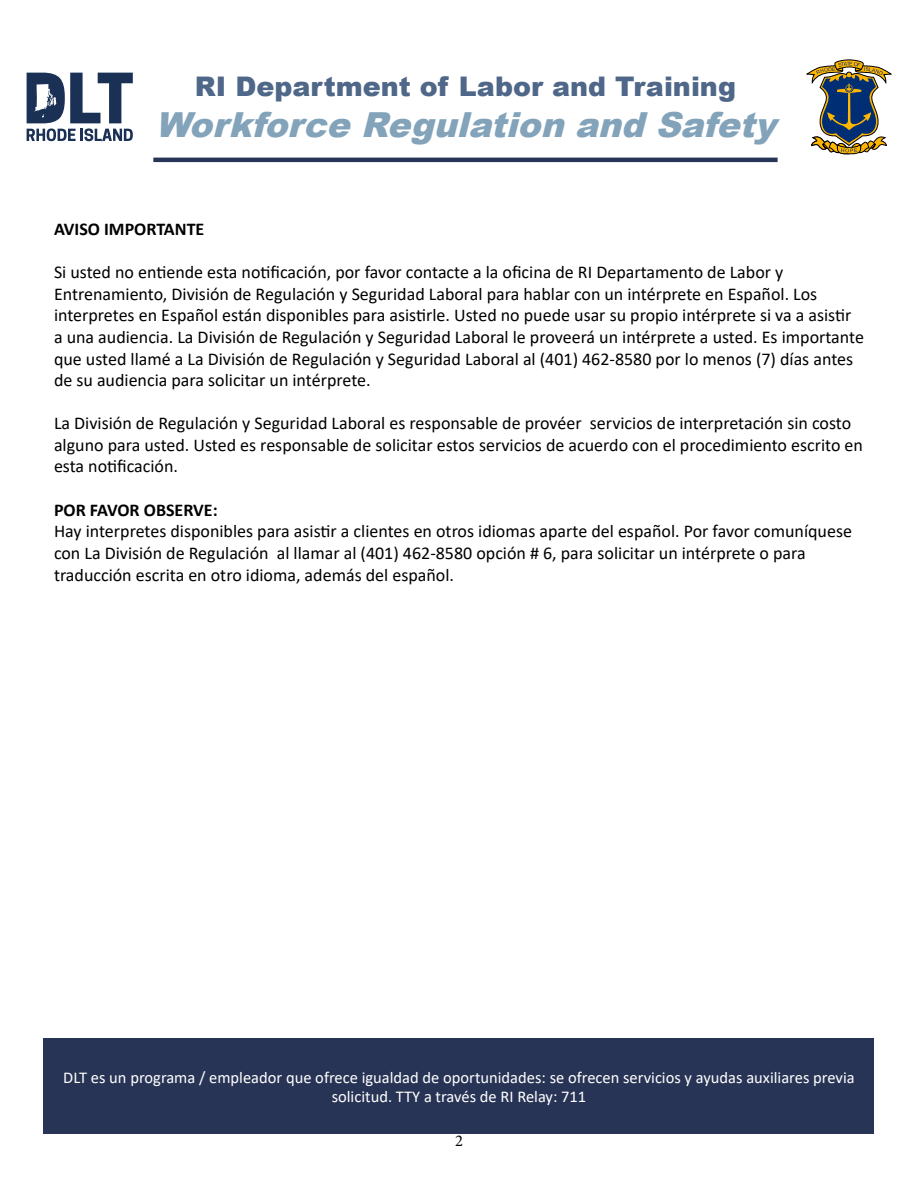
<style>
.page{position:relative;width:918px;height:1188px;background:#fff}
.page>*{position:absolute;margin:0;border:0;box-sizing:border-box;transform-origin:0 0}
.t1{font:italic 900 34.5px "Arial";color:#83a3ba}
.t2{font:900 27px "Arial";color:#4f6788}
.t3{font:18px/21.6px "Calibri";color:#000}
.t4{font:700 18px "Calibri";color:#000}
.t5{font:16.5px/19.8px "Calibri";color:#fff;text-align:center}
.t6{font:16.5px "Minion Pro";color:#000}
</style>
<div class="page">
<svg style="left:807px;top:59px;width:85px;height:96px"></svg>
<svg style="left:27px;top:73px;width:106px;height:68px"></svg>
<hr style="left:153px;top:158px;width:625px;height:4px;background:#283455">
<div style="left:44px;top:1039px;width:830px;height:95px;background:#283455"></div>
<h2 class="t2" style="left:195px;top:67px;width:543px">RI Department of Labor and Training</h2>
<h1 class="t1" style="left:155px;top:100px;width:634px">Workforce Regulation and Safety</h1>
<p class="t4" style="left:54px;top:216px;width:152px">AVISO IMPORTANTE</p>
<p class="t3" style="left:54px;top:261px;width:811px">Si usted no entiende esta notificación, por favor contacte a la oficina de RI Departamento de Labor y Entrenamiento, División de Regulación y Seguridad Laboral para hablar con un intérprete en Español. Los interpretes en Español están disponibles para asistirle. Usted no puede usar su propio intérprete si va a asistir a una audiencia. La División de Regulación y Seguridad Laboral le proveerá un intérprete a usted. Es importante que usted llamé a La División de Regulación y Seguridad Laboral al (401) 462-8580 por lo menos (7) días antes de su audiencia para solicitar un intérprete.</p>
<p class="t3" style="left:54px;top:412px;width:811px">La División de Regulación y Seguridad Laboral es responsable de provéer servicios de interpretación sin costo alguno para usted. Usted es responsable de solicitar estos servicios de acuerdo con el procedimiento escrito en esta notificación.</p>
<p class="t4" style="left:54px;top:497px;width:165px">POR FAVOR OBSERVE:</p>
<p class="t3" style="left:54px;top:520px;width:800px">Hay interpretes disponibles para asistir a clientes en otros idiomas aparte del español. Por favor comuníquese con La División de Regulación al llamar al (401) 462-8580 opción # 6, para solicitar un intérprete o para traducción escrita en otro idioma, además del español.</p>
<p class="t5" style="left:63px;top:1067px;width:793px">DLT es un programa / empleador que ofrece igualdad de oportunidades: se ofrecen servicios y ayudas auxiliares previa solicitud. TTY a través de RI Relay: 711</p>
<p class="t6" style="left:455px;top:1130px;width:9px">2</p>
</div>
